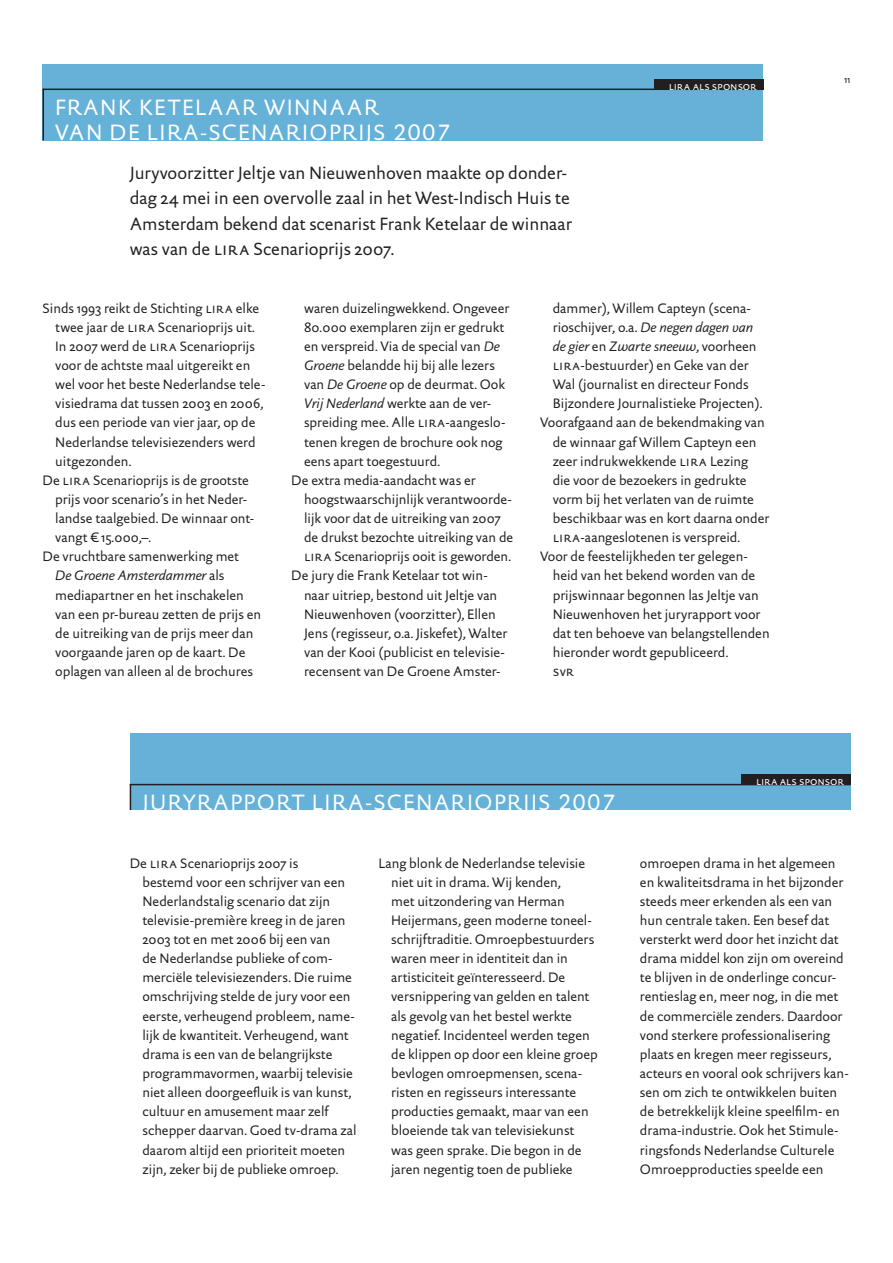
<style>
.page{position:relative;width:893px;height:1263px;background:#fff}
.page>*{position:absolute;margin:0;border:0;box-sizing:border-box;transform-origin:0 0}
.t1{font:22.5px/25.5px "DTL Documenta Sans T";letter-spacing:.06em;color:#fff}
.t2{font:18px/25.5px "DTL Documenta Sans ST";letter-spacing:-.005em;color:#231f20}
.t3{font:13.8px/19.2px "DTL Documenta Sans ST";letter-spacing:-.005em;color:#231f20}
.t4{font:italic 13.8px "DTL Documenta Sans ST";letter-spacing:-.005em;color:#231f20}
.t5{font:13.8px "DTL Documenta Sans T Caps";color:#231f20}
.t6{font:11.25px "DTL Documenta Sans T Caps";letter-spacing:-.005em;color:#fff}
.t7{font:10.5px "DTL Documenta Sans ST";color:#231f20}
.s1{font-family:"DTL Documenta Sans T Caps"}
.s2{font-family:"DTL Documenta Sans T Euro"}
.s3{font-style:normal}
.s4{font-style:italic}
.s5{font-family:"DTL Documenta Sans ST"}
</style>
<div class="page">
<div style="left:43px;top:64px;width:720px;height:76px;background:#66b1d7"></div>
<hr style="left:43px;top:89px;width:720px;height:1px;background:#231f20">
<hr style="left:43px;top:89px;width:1px;height:51px;background:#231f20">
<div style="left:654px;top:79px;width:109px;height:11px;background:#231f20"></div>
<div style="left:130px;top:733px;width:720px;height:77px;background:#66b1d7"></div>
<hr style="left:130px;top:784px;width:720px;height:1px;background:#231f20">
<svg style="left:130px;top:785px;width:1px;height:25px"></svg>
<div style="left:741px;top:774px;width:109px;height:11px;background:#231f20"></div>
<h1 class="t1" style="left:55px;top:94px;width:397px">FRANK KETELAAR WINNAAR<br>VAN DE LIRA-SCENARIOPRIJS 2007</h1>
<h2 class="t2" style="left:130px;top:160px;width:444px">Juryvoorzitter Jeltje van Nieuwenhoven maakte op donder&shy;dag 24 mei in een overvolle zaal in het West-Indisch Huis te Amsterdam bekend dat scenarist Frank Ketelaar de winnaar was van de <span class="s1">lira</span> Scenarioprijs 2007.</h2>
<p class="t6" style="left:669px;top:79px;width:90px">lira als sponsor</p>
<p class="t3" style="left:43px;top:298px;width:218px">Sinds 1993 reikt de Stichting <span class="s1">lira</span> elke</p>
<p class="t3" style="left:55px;top:317px;width:201px">twee jaar de <span class="s1">lira</span> Scenarioprijs uit.</p>
<p class="t3" style="left:55px;top:336px;width:201px">In 2007 werd de <span class="s1">lira</span> Scenarioprijs</p>
<p class="t3" style="left:55px;top:355px;width:197px">voor de achtste maal uitgereikt en</p>
<p class="t3" style="left:55px;top:375px;width:212px">wel voor het beste Nederlandse tele-</p>
<p class="t3" style="left:55px;top:394px;width:210px">visiedrama dat tussen 2003 en 2006,</p>
<p class="t3" style="left:55px;top:413px;width:202px">dus een periode van vier jaar, op de</p>
<p class="t3" style="left:55px;top:432px;width:202px">Nederlandse televisiezenders werd</p>
<p class="t3" style="left:55px;top:451px;width:78px">uitgezonden.</p>
<p class="t3" style="left:43px;top:470px;width:208px">De <span class="s1">lira</span> Scenarioprijs is de grootste</p>
<p class="t3" style="left:55px;top:489px;width:194px">prijs voor scenario’s in het Neder-</p>
<p class="t3" style="left:55px;top:509px;width:200px">landse taalgebied. De winnaar ont-</p>
<p class="t3" style="left:55px;top:528px;width:97px">vangt <span class="s2">A</span> 15.000,–.</p>
<p class="t3" style="left:43px;top:547px;width:198px">De vruchtbare samenwerking met</p>
<p class="t4" style="left:55px;top:567px;width:171px">De Groene Amsterdammer <span class="s3">als</span></p>
<p class="t3" style="left:55px;top:585px;width:190px">mediapartner en het inschakelen</p>
<p class="t3" style="left:55px;top:604px;width:207px">van een pr-bureau zetten de prijs en</p>
<p class="t3" style="left:55px;top:623px;width:200px">de uitreiking van de prijs meer dan</p>
<p class="t3" style="left:55px;top:642px;width:192px">voorgaande jaren op de kaart. De</p>
<p class="t3" style="left:55px;top:662px;width:199px">oplagen van alleen al de brochures</p>
<p class="t3" style="left:304px;top:298px;width:207px">waren duizelingwekkend. Ongeveer</p>
<p class="t3" style="left:304px;top:317px;width:202px">80.000 exemplaren zijn er gedrukt</p>
<p class="t3" style="left:304px;top:336px;width:197px">en verspreid. Via de special van <span class="s4">De</span></p>
<p class="t3" style="left:304px;top:355px;width:192px"><span class="s4">Groene</span> belandde hij bij alle lezers</p>
<p class="t3" style="left:304px;top:375px;width:203px">van <span class="s4">De Groene</span> op de deurmat. Ook</p>
<p class="t3" style="left:304px;top:394px;width:189px"><span class="s4">Vrij Nederland</span> werkte aan de ver-</p>
<p class="t3" style="left:304px;top:413px;width:203px">spreiding mee. Alle <span class="s1">lira</span>-aangeslo-</p>
<p class="t3" style="left:304px;top:432px;width:200px">tenen kregen de brochure ook nog</p>
<p class="t3" style="left:304px;top:451px;width:138px">eens apart toegestuurd.</p>
<p class="t3" style="left:291px;top:470px;width:186px">De extra media-aandacht was er</p>
<p class="t3" style="left:304px;top:489px;width:209px">hoogstwaarschijnlijk verantwoorde-</p>
<p class="t3" style="left:304px;top:509px;width:198px">lijk voor dat de uitreiking van 2007</p>
<p class="t3" style="left:304px;top:528px;width:211px">de drukst bezochte uitreiking van de</p>
<p class="t3" style="left:304px;top:547px;width:209px"><span class="s1">lira</span> Scenarioprijs ooit is geworden.</p>
<p class="t3" style="left:291px;top:566px;width:198px">De jury die Frank Ketelaar tot win-</p>
<p class="t3" style="left:304px;top:585px;width:195px">naar uitriep, bestond uit Jeltje van</p>
<p class="t3" style="left:304px;top:604px;width:193px">Nieuwenhoven (voorzitter), Ellen</p>
<p class="t3" style="left:304px;top:623px;width:205px">Jens (regisseur, o.a. Jiskefet), Walter</p>
<p class="t3" style="left:304px;top:642px;width:202px">van der Kooi (publicist en televisie-</p>
<p class="t3" style="left:304px;top:662px;width:198px">recensent van De Groene Amster-</p>
<p class="t3" style="left:553px;top:298px;width:200px">dammer), Willem Capteyn (scena-</p>
<p class="t3" style="left:553px;top:317px;width:202px">rioschijver, o.a. <span class="s4">De negen dagen van</span></p>
<p class="t4" style="left:553px;top:337px;width:205px">de gier <span class="s3">en</span> Zwarte sneeuw<span class="s3">, voorheen</span></p>
<p class="t3" style="left:553px;top:355px;width:197px"><span class="s1">lira</span>-bestuurder) en Geke van der</p>
<p class="t3" style="left:553px;top:375px;width:198px">Wal (journalist en directeur Fonds</p>
<p class="t3" style="left:553px;top:394px;width:211px">Bijzondere Journalistieke Projecten).</p>
<p class="t3" style="left:540px;top:413px;width:226px">Voorafgaand aan de bekendmaking van</p>
<p class="t3" style="left:553px;top:432px;width:205px">de winnaar gaf Willem Capteyn een</p>
<p class="t3" style="left:553px;top:451px;width:197px">zeer indrukwekkende <span class="s1">lira</span> Lezing</p>
<p class="t3" style="left:553px;top:470px;width:195px">die voor de bezoekers in gedrukte</p>
<p class="t3" style="left:553px;top:489px;width:203px">vorm bij het verlaten van de ruimte</p>
<p class="t3" style="left:553px;top:509px;width:218px">beschikbaar was en kort daarna onder</p>
<p class="t3" style="left:553px;top:528px;width:189px"><span class="s1">lira</span>-aangeslotenen is verspreid.</p>
<p class="t3" style="left:540px;top:547px;width:209px">Voor de feestelijkheden ter gelegen-</p>
<p class="t3" style="left:553px;top:566px;width:204px">heid van het bekend worden van de</p>
<p class="t3" style="left:553px;top:585px;width:208px">prijswinnaar begonnen las Jeltje van</p>
<p class="t3" style="left:553px;top:604px;width:209px">Nieuwenhoven het juryrapport voor</p>
<p class="t3" style="left:553px;top:623px;width:218px">dat ten behoeve van belangstellenden</p>
<p class="t3" style="left:553px;top:642px;width:177px">hieronder wordt gepubliceerd.</p>
<p class="t5" style="left:553px;top:663px;width:23px">s<span class="s5">v</span>r</p>
<p class="t7" style="left:844px;top:73px;width:7px">11</p>
<h1 class="t1" style="left:142px;top:789px;width:475px">JURYRAPPORT LIRA-SCENARIOPRIJS 2007</h1>
<p class="t6" style="left:756px;top:774px;width:90px">lira als sponsor</p>
<p class="t3" style="left:142px;top:853px;width:216px;text-indent:-13px">De <span class="s1">lira</span> Scenarioprijs 2007 is<br>bestemd voor een schrijver van een Nederlandstalig scenario dat zijn televisie-première kreeg in de jaren 2003 tot en met 2006 bij een van<br>de Nederlandse publieke of com&shy;merciële televisiezenders. Die ruime omschrijving stelde de jury voor een eerste, verheugend probleem, name&shy;lijk de kwantiteit. Verheugend, want drama is een van de belangrijkste programmavormen, waarbij televisie niet alleen doorgeefluik is van kunst, cultuur en amusement maar zelf schepper daarvan. Goed tv-drama zal daarom altijd een prioriteit moeten zijn, zeker bij de publieke omroep.</p>
<p class="t3" style="left:391px;top:853px;width:208px;text-indent:-13px">Lang blonk de Nederlandse televisie niet uit in drama. Wij kenden,<br>met uitzondering van Herman Heijermans, geen moderne toneel&shy;schrijftraditie. Omroepbestuurders waren meer in identiteit dan in artisticiteit geïnteresseerd. De versnippering van gelden en talent als gevolg van het bestel werkte negatief. Incidenteel werden tegen de klippen op door een kleine groep bevlogen omroepmensen, scena&shy;risten en regisseurs interessante producties gemaakt, maar van een bloeiende tak van televisiekunst was geen sprake. Die begon in de jaren negentig toen de publieke</p>
<p class="t3" style="left:640px;top:853px;width:210px">omroepen drama in het algemeen en kwaliteitsdrama in het bijzonder steeds meer erkenden als een van hun centrale taken. Een besef dat versterkt werd door het inzicht dat drama middel kon zijn om overeind te blijven in de onderlinge concur&shy;rentieslag en, meer nog, in die met de commerciële zenders. Daardoor vond sterkere professionalisering plaats en kregen meer regisseurs, acteurs en vooral ook schrijvers kan&shy;sen om zich te ontwikkelen buiten de betrekkelijk kleine speelfilm- en drama-industrie. Ook het Stimule&shy;ringsfonds Nederlandse Culturele Omroepproducties speelde een</p>
</div>
